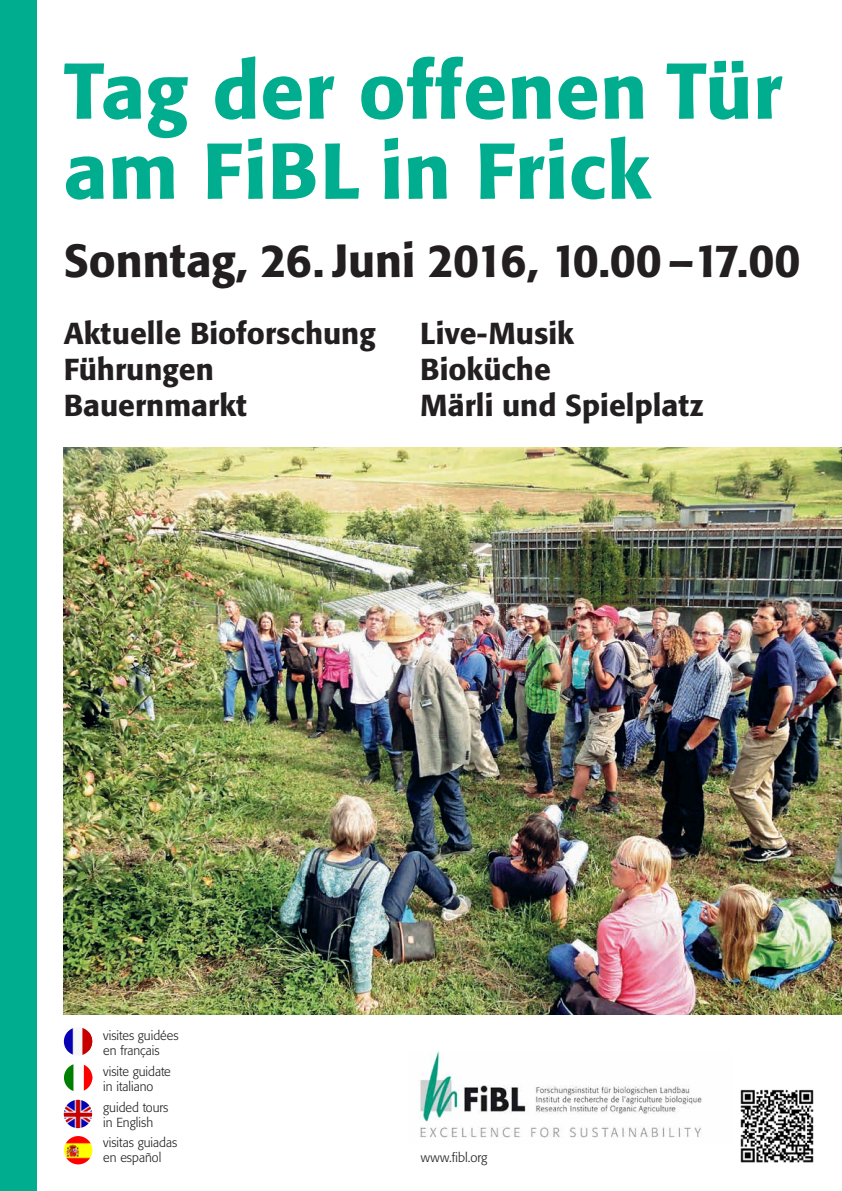
<style>
.page{position:relative;width:842px;height:1191px;background:#fff}
.page>*{position:absolute;margin:0;border:0;box-sizing:border-box;transform-origin:0 0}
.t1{font:500 78px/80px "Formata BQ";letter-spacing:.01em;color:#00ad8e}
.t2{font:500 46px "Formata BQ";color:#231f20}
.t3{font:500 30px/36px "Formata BQ";color:#231f20}
.t4{font:300 13px/15px "Formata BQ";color:#231f20}
</style>
<div class="page">
<img style="left:64px;top:447px;width:778px;height:567px">
<div style="left:0;top:0;width:37px;height:1191px;background:#00ad8e"></div>
<img style="left:420px;top:1051px;width:282px;height:87px">
<img style="left:740px;top:1089px;width:74px;height:74px">
<img style="left:64px;top:1099px;width:28px;height:29px;border-radius:14px">
<img style="left:64px;top:1136px;width:28px;height:28px;border-radius:14px">
<img style="left:64px;top:1027px;width:28px;height:28px;border-radius:14px">
<img style="left:77px;top:1027px;width:15px;height:28px">
<img style="left:64px;top:1063px;width:28px;height:28px;border-radius:14px">
<img style="left:75px;top:1063px;width:17px;height:28px">
<h1 class="t1" style="left:64px;top:51px;width:720px">Tag der offenen Tür am FiBL in Frick</h1>
<h2 class="t2" style="left:64px;top:232px;width:738px">Sonntag, 26. Juni 2016, 10.00–17.00</h2>
<h3 class="t3" style="left:64px;top:315px;width:313px">Aktuelle Bioforschung<br>Führungen<br>Bauernmarkt</h3>
<h3 class="t3" style="left:420px;top:315px;width:285px">Live-Musik<br>Bioküche<br>Märli und Spielplatz</h3>
<p class="t4" style="left:103px;top:1028px;width:77px">visites guidées en français</p>
<p class="t4" style="left:103px;top:1064px;width:69px">visite guidate in italiano</p>
<p class="t4" style="left:103px;top:1099px;width:67px">guided tours in English</p>
<p class="t4" style="left:103px;top:1135px;width:76px">visitas guiadas en español</p>
<p class="t4" style="left:421px;top:1150px;width:68px">www.fibl.org</p>
</div>
